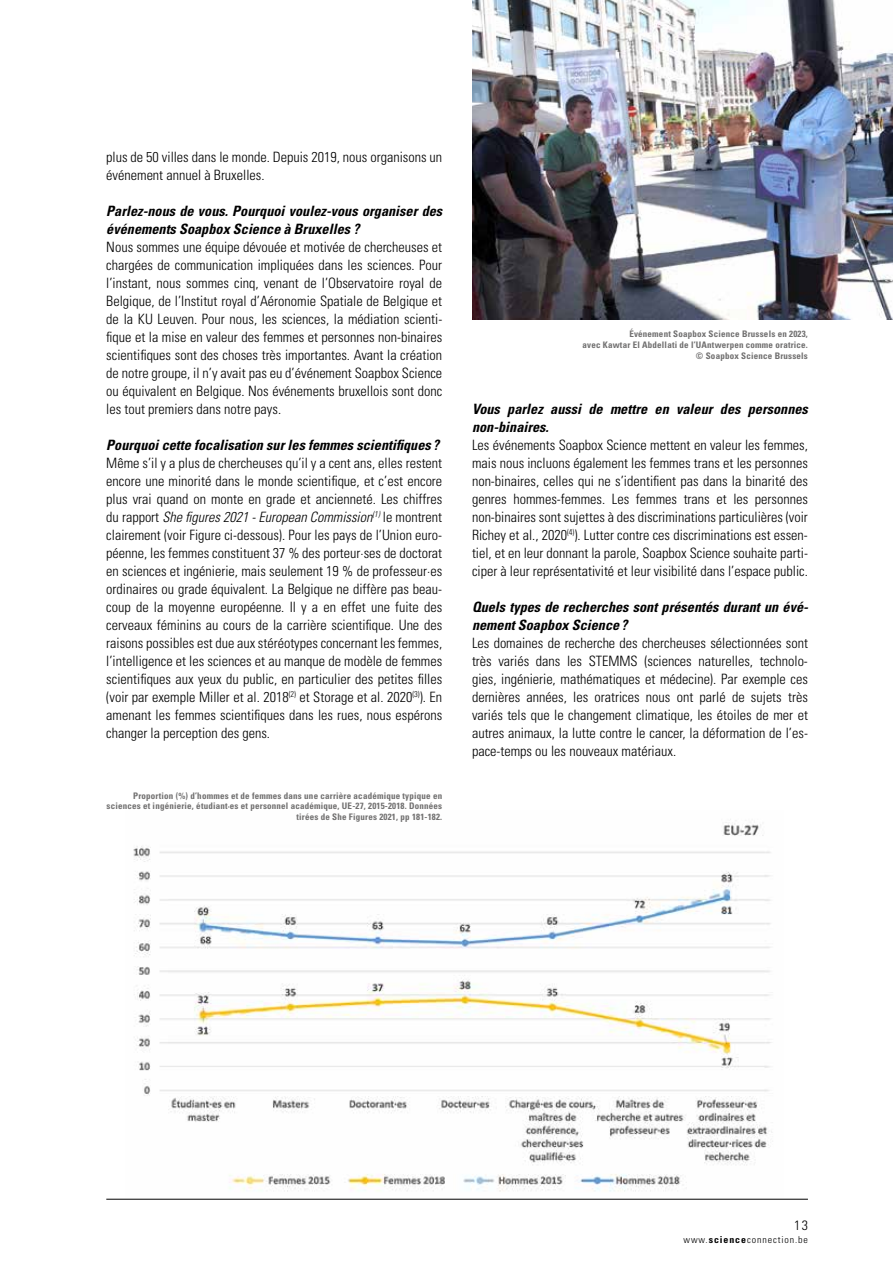
<style>
.page{position:relative;width:893px;height:1263px;background:#fff}
.page>*{position:absolute;margin:0;border:0;box-sizing:border-box;transform-origin:0 0}
.t1{font:300 condensed 14.25px/18px "Univers LT Std";color:#000;text-align:justify}
.t2{font:italic 700 condensed 14.25px/18px "Univers LT Std";color:#000}
.t3{font:300 condensed 13.5px "Univers LT Std";color:#000;scale:1.04 1}
.t4{font:300 condensed 9.6px "Univers LT Std";letter-spacing:.09em;color:#000;scale:1.04 1}
.t5{font:700 condensed 9px/10.8px "Univers LT Std";letter-spacing:.02em;color:#706f6f;text-align:right}
.s1{font-style:italic}
.s2{font-weight:700}
</style>
<div class="page">
<hr style="left:106px;top:1199px;width:702px;height:1px;background:#000">
<img style="left:133px;top:819px;width:639px;height:373px">
<img style="left:472px;top:0;width:421px;height:319px">
<p class="t1" style="left:106px;top:148px;width:337px">plus de 50 villes dans le monde. Depuis 2019, nous organisons un événement annuel à Bruxelles.</p>
<p class="t2" style="left:106px;top:202px;width:337px">Parlez-nous de vous. Pourquoi voulez-vous organiser des événements Soapbox Science à Bruxelles ?</p>
<p class="t1" style="left:106px;top:238px;width:337px">Nous sommes une équipe dévouée et motivée de chercheuses et chargées de communication impliquées dans les sciences. Pour l’instant, nous sommes cinq, venant de l’Observatoire royal de Belgique, de l’Institut royal d’Aéronomie Spatiale de Belgique et de la KU Leuven. Pour nous, les sciences, la médiation scienti&shy;fique et la mise en valeur des femmes et personnes non-binaires scientifiques sont des choses très importantes. Avant la création de notre groupe, il n’y avait pas eu d’événement Soapbox Science ou équivalent en Belgique. Nos événements bruxellois sont donc les tout premiers dans notre pays.</p>
<p class="t2" style="left:106px;top:436px;width:334px">Pourquoi cette focalisation sur les femmes scientifiques ?</p>
<p class="t1" style="left:106px;top:454px;width:337px">Même s’il y a plus de chercheuses qu’il y a cent ans, elles restent encore une minorité dans le monde scientifique, et c’est encore plus vrai quand on monte en grade et ancienneté. Les chiffres du rapport <span class="s1">She figures 2021 - European Commission</span><sup>(1)</sup> le montrent clairement (voir Figure ci-dessous). Pour les pays de l’Union euro&shy;péenne, les femmes constituent 37 % des porteur·ses de doctorat en sciences et ingénierie, mais seulement 19 % de professeur·es ordinaires ou grade équivalent. La Belgique ne diffère pas beau&shy;coup de la moyenne européenne. Il y a en effet une fuite des cerveaux féminins au cours de la carrière scientifique. Une des raisons possibles est due aux stéréotypes concernant les femmes, l’intelligence et les sciences et au manque de modèle de femmes scientifiques aux yeux du public, en particulier des petites filles (voir par exemple Miller et al. 2018<sup>(2)</sup> et Storage et al. 2020<sup>(3)</sup>). En amenant les femmes scientifiques dans les rues, nous espérons changer la perception des gens.</p>
<p class="t5" style="left:106px;top:790px;width:337px">Proportion (%) d’hommes et de femmes dans une carrière académique typique en sciences et ingénierie, étudiant·es et personnel académique, UE-27, 2015-2018. Données tirées de She Figures 2021, pp 181-182.</p>
<p class="t5" style="left:582px;top:328px;width:227px">Événement Soapbox Science Brussels en 2023,<br>avec Kawtar El Abdellati de l’UAntwerpen comme oratrice. © Soapbox Science Brussels</p>
<p class="t2" style="left:472px;top:400px;width:337px">Vous parlez aussi de mettre en valeur des personnes non-binaires.</p>
<p class="t1" style="left:472px;top:436px;width:337px">Les événements Soapbox Science mettent en valeur les femmes, mais nous incluons également les femmes trans et les personnes non-binaires, celles qui ne s’identifient pas dans la binarité des genres hommes-femmes. Les femmes trans et les personnes non-binaires sont sujettes à des discriminations particulières (voir Richey et al., 2020<sup>(4)</sup>). Lutter contre ces discriminations est essen&shy;tiel, et en leur donnant la parole, Soapbox Science souhaite parti&shy;ciper à leur représentativité et leur visibilité dans l’espace public.</p>
<p class="t2" style="left:472px;top:598px;width:338px">Quels types de recherches sont présentés durant un évé&shy;nement Soapbox Science ?</p>
<p class="t1" style="left:472px;top:634px;width:337px">Les domaines de recherche des chercheuses sélectionnées sont très variés dans les STEMMS (sciences naturelles, technolo&shy;gies, ingénierie, mathématiques et médecine). Par exemple ces dernières années, les oratrices nous ont parlé de sujets très variés tels que le changement climatique, les étoiles de mer et autres animaux, la lutte contre le cancer, la déformation de l’es&shy;pace-temps ou les nouveaux matériaux.</p>
<p class="t3" style="left:794px;top:1217px;width:15px">13</p>
<p class="t4" style="left:684px;top:1233px;width:121px">www.<span class="s2">science</span>connection.be</p>
</div>
